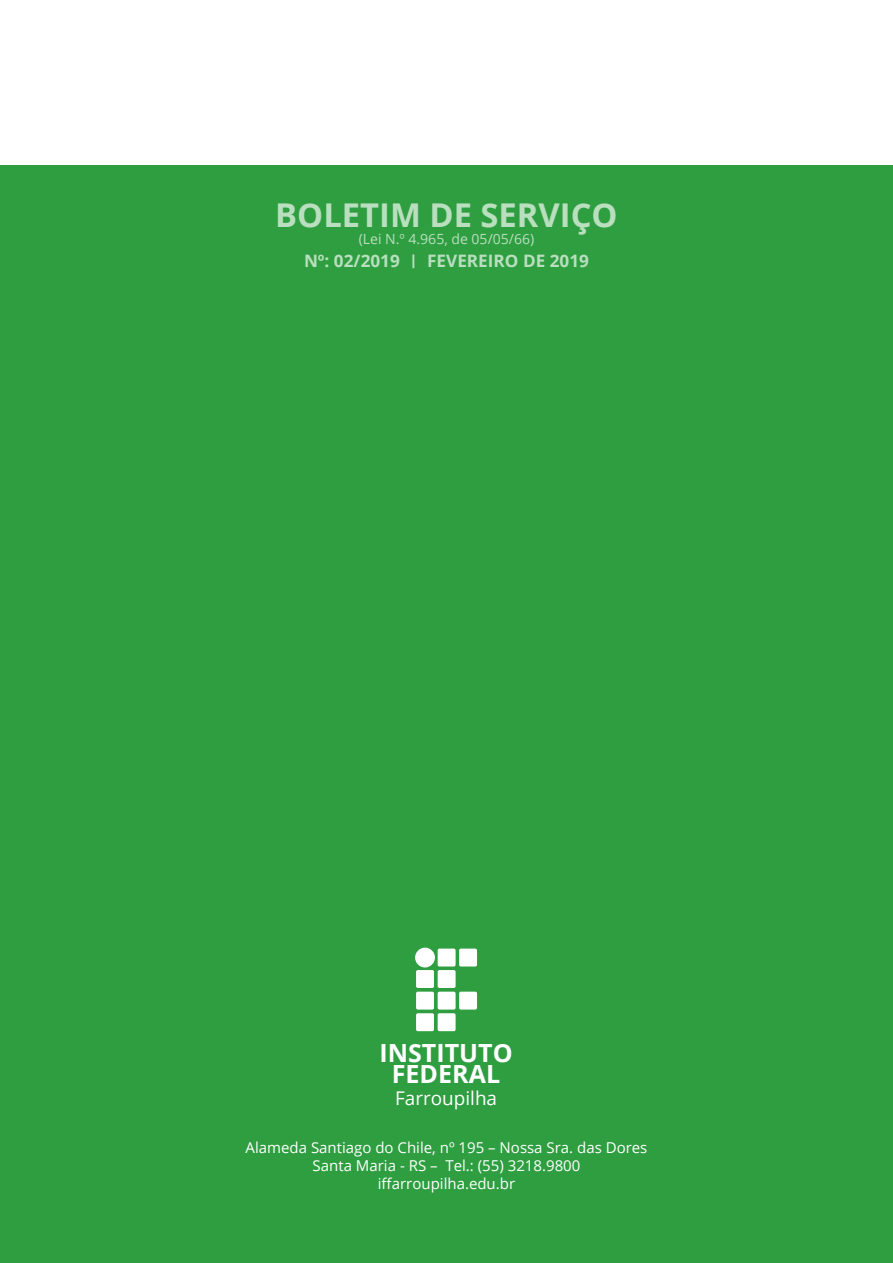
<style>
.page{position:relative;width:893px;height:1263px;background:#fff}
.page>*{position:absolute;margin:0;border:0;box-sizing:border-box;transform-origin:0 0}
.t1{font:700 32.7px "Open Sans";color:#b9dfbf}
.t2{font:700 25.05px/21.5px "Open Sans";color:#fff;text-align:center}
.t3{font:18.9px "Open Sans";color:#fff}
.t4{font:700 17.1px "Open Sans";color:#b9dfbf}
.t5{font:15px/18px "Open Sans";color:#fff;text-align:center}
.t6{font:14.1px "Open Sans";color:#b9dfbf}
.s1{font-size:13.8px}
</style>
<div class="page">
<div style="left:0;top:166px;width:893px;height:1097px;background:#2f9e41"></div>
<div style="left:438px;top:948px;width:18px;height:18px;background:#fff;border-radius:2px"></div>
<div style="left:459px;top:948px;width:18px;height:18px;background:#fff;border-radius:2px"></div>
<div style="left:459px;top:992px;width:18px;height:17px;background:#fff;border-radius:2px"></div>
<div style="left:416px;top:970px;width:18px;height:18px;background:#fff;border-radius:2px"></div>
<div style="left:438px;top:970px;width:18px;height:18px;background:#fff;border-radius:2px"></div>
<div style="left:416px;top:992px;width:18px;height:17px;background:#fff;border-radius:2px"></div>
<div style="left:438px;top:992px;width:18px;height:17px;background:#fff;border-radius:2px"></div>
<div style="left:416px;top:1013px;width:18px;height:18px;background:#fff;border-radius:2px"></div>
<div style="left:438px;top:1013px;width:18px;height:18px;background:#fff;border-radius:2px"></div>
<div style="left:415px;top:948px;width:20px;height:19px;background:#fff;border-radius:50%"></div>
<h1 class="t1" style="left:275px;top:192px;width:344px">BOLETIM DE SERVIÇO</h1>
<p class="t6" style="left:359px;top:229px;width:177px">(Lei N .º 4.965, de 05/05/66)</p>
<p class="t4" style="left:304px;top:249px;width:286px">Nº: 02/2019 <span class="s1">|</span> FEVEREIRO DE 2019</p>
<h2 class="t2" style="left:379px;top:1041px;width:135px">INSTITUTO<br>FEDERAL</h2>
<p class="t3" style="left:395px;top:1085px;width:104px">farroupilha</p>
<p class="t5" style="left:246px;top:1138px;width:403px">Alameda Santiago do Chile, nº 195 – N ossa Sra. das Dores<br>Santa Maria - RS – Tel.: (55) 3218.9800 iffarroupilha.edu.br</p>
</div>
